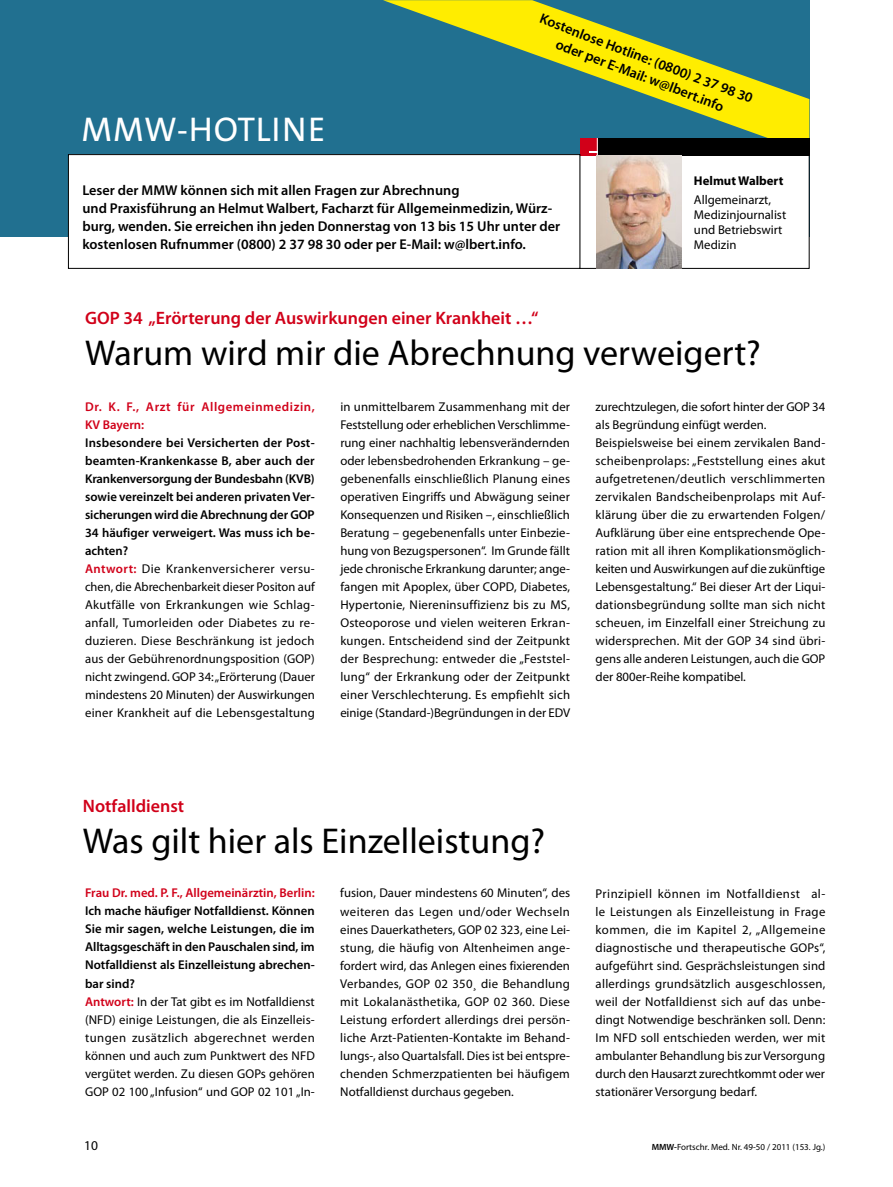
<style>
.page{position:relative;width:893px;height:1187px;background:#fff}
.page>*{position:absolute;margin:0;border:0;box-sizing:border-box;transform-origin:0 0}
.t1{font:36px "Myriad Pro";color:#000}
.t2{font:34.5px "The Sans";letter-spacing:.025em;color:#fff}
.t3{font:600 18px "Myriad Pro";color:#d10019}
.t4{font:600 14.25px/18px "Myriad Pro";color:#000;text-align:center}
.t5{font:13.5px "Myriad Pro";color:#000}
.t6{font:12.75px/18px "Myriad Pro";letter-spacing:.005em;color:#000}
.t7{font:600 12.75px/18px "Myriad Pro";letter-spacing:.045em;color:#d10019}
.t8{font:600 12.75px "Myriad Pro";color:#d10019}
.t9{font:700 12.75px "Myriad Pro";color:#000}
.t10{font:9px "Myriad Pro";color:#000}
.s1{font-weight:600}
.s2{font-weight:600;color:#d10019}
</style>
<div class="page">
<div style="left:0;top:0;width:809px;height:237px;background:#217090"></div>
<svg style="left:383px;top:0;width:426px;height:138px"></svg>
<div style="left:579px;top:155px;width:230px;height:113px;background:#fff"></div>
<div style="left:579px;top:154px;width:230px;height:115px;border:1px solid #000"></div>
<div style="left:597px;top:138px;width:212px;height:17px;background:#000"></div>
<div style="left:580px;top:138px;width:17px;height:17px;background:#d10019"></div>
<hr style="left:597px;top:138px;width:1px;height:130px;background:#fff">
<img style="left:596px;top:155px;width:85px;height:113px">
<div style="left:68px;top:155px;width:512px;height:113px;background:#fff"></div>
<div style="left:68px;top:154px;width:512px;height:115px;border:1px solid #000"></div>
<h2 class="t2" style="left:81px;top:107px;width:245px">MMW-HOTLINE</h2>
<p class="t4" style="left:543px;top:10px;width:228px;rotate:21deg">Kostenlose Hotline: (0800) 2 37 98 30 oder per E-Mail: w@lbert.info</p>
<p class="t4" style="left:82px;top:182px;width:479px;text-align:left">Leser der MMW können sich mit allen Fragen zur Abrechnung<br>und Praxisführung an Helmut Walbert, Facharzt für Allgemeinmedizin, Würz&shy;burg, wenden. Sie erreichen ihn jeden Donnerstag von 13 bis 15 Uhr unter der kostenlosen Rufnummer (0800) 2 37 98 30 oder per E-Mail: w@lbert.info.</p>
<p class="t9" style="left:694px;top:176px;width:91px">Helmut Walbert</p>
<p class="t6" style="left:694px;top:193px;width:94px;line-height:15px">Allgemeinarzt,<br>Medizinjournalist und Betriebswirt<br>Medizin</p>
<h3 class="t3" style="left:85px;top:311px;width:455px">GOP 34 „Erörterung der Auswirkungen einer Krankheit …“</h3>
<h1 class="t1" style="left:85px;top:339px;width:677px">Warum wird mir die Abrechnung verweigert?</h1>
<p class="t7" style="left:85px;top:399px;width:231px">Dr. K. F., Arzt für Allgemeinmedizin,<br>KV Bayern:</p>
<p class="t6" style="left:85px;top:435px;width:231px"><span class="s1">Insbesondere bei Versicherten der Post&shy;beamten-Krankenkasse B, aber auch der Krankenversorgung der Bundesbahn (KVB) sowie vereinzelt bei anderen privaten Ver&shy;sicherungen wird die Abrechnung der GOP 34 häufiger verweigert. Was muss ich be&shy;achten?<br></span><span class="s2">Antwort:</span> Die Krankenversicherer versu&shy;chen, die Abrechenbarkeit dieser Positon auf Akutfälle von Erkrankungen wie Schlag&shy;anfall, Tumorleiden oder Diabetes zu re&shy;duzieren. Diese Beschränkung ist jedoch aus der Gebührenordnungsposition (GOP) nicht zwingend. GOP 34: „Erörterung (Dauer mindestens 20 Minuten) der Auswirkungen einer Krankheit auf die Lebensgestaltung</p>
<p class="t6" style="left:340px;top:399px;width:231px;text-align:justify">in unmittelbarem Zusammenhang mit der Feststellung oder erheblichen Verschlimme&shy;rung einer nachhaltig lebensverändernden oder lebensbedrohenden Erkrankung – ge&shy;gebenenfalls einschließlich Planung eines operativen Eingriffs und Abwägung seiner Konsequenzen und Risiken –, einschließlich Beratung – gegebenenfalls unter Einbezie&shy;hung von Bezugspersonen“. Im Grunde fällt jede chronische Erkrankung darunter; ange&shy;fangen mit Apoplex, über COPD, Diabetes, Hypertonie, Niereninsuffizienz bis zu MS, Osteoporose und vielen weiteren Erkran&shy;kungen. Entscheidend sind der Zeitpunkt der Besprechung: entweder die „Feststel&shy;lung“ der Erkrankung oder der Zeitpunkt einer Verschlechterung. Es empfiehlt sich einige (Standard-)Begründungen in der EDV</p>
<p class="t6" style="left:595px;top:399px;width:231px">zurechtzulegen, die sofort hinter der GOP 34 als Begründung einfügt werden.<br>Beispielsweise bei einem zervikalen Band&shy;scheibenprolaps: „Feststellung eines akut aufgetretenen/deutlich verschlimmerten zervikalen Bandscheibenprolaps mit Auf&shy;klärung über die zu erwartenden Folgen/ Aufklärung über eine entsprechende Ope&shy;ration mit all ihren Komplikationsmöglich&shy;keiten und Auswirkungen auf die zukünftige Lebensgestaltung.“ Bei dieser Art der Liqui&shy;dationsbegründung sollte man sich nicht scheuen, im Einzelfall einer Streichung zu widersprechen. Mit der GOP 34 sind übri&shy;gens alle anderen Leistungen, auch die GOP der 800er-Reihe kompatibel.</p>
<h3 class="t3" style="left:83px;top:798px;width:103px">Notfalldienst</h3>
<h1 class="t1" style="left:83px;top:827px;width:463px">Was gilt hier als Einzelleistung?</h1>
<p class="t8" style="left:85px;top:888px;width:231px">Frau Dr. med. P. F., Allgemeinärztin, Berlin:</p>
<p class="t6" style="left:85px;top:903px;width:231px"><span class="s1">Ich mache häufiger Notfalldienst. Können Sie mir sagen, welche Leistungen, die im Alltagsgeschäft in den Pauschalen sind, im Notfalldienst als Einzelleistung abrechen&shy;bar sind?<br></span><span class="s2">Antwort:</span> In der Tat gibt es im Notfalldienst (NFD) einige Leistungen, die als Einzelleis&shy;tungen zusätzlich abgerechnet werden können und auch zum Punktwert des NFD vergütet werden. Zu diesen GOPs gehören GOP 02 100 „Infusion“ und GOP 02 101 „In-</p>
<p class="t6" style="left:340px;top:885px;width:231px;text-align:justify">fusion, Dauer mindestens 60 Minuten“, des weiteren das Legen und/oder Wechseln eines Dauerkatheters, GOP 02 323, eine Lei&shy;stung, die häufig von Altenheimen ange&shy;fordert wird, das Anlegen eines fixierenden Verbandes, GOP 02 350¸ die Behandlung mit Lokalanästhetika, GOP 02 360. Diese Leistung erfordert allerdings drei persön&shy;liche Arzt-Patienten-Kontakte im Behand&shy;lungs-, also Quartalsfall. Dies ist bei entspre&shy;chenden Schmerzpatienten bei häufigem Notfalldienst durchaus gegeben.</p>
<p class="t6" style="left:595px;top:885px;width:231px;text-align:justify">Prinzipiell können im Notfalldienst al&shy;le Leistungen als Einzelleistung in Frage kommen, die im Kapitel 2, „Allgemeine diagnostische und therapeutische GOPs“, aufgeführt sind. Gesprächsleistungen sind allerdings grundsätzlich ausgeschlossen, weil der Notfalldienst sich auf das unbe&shy;dingt Notwendige beschränken soll. Denn:<br>Im NFD soll entschieden werden, wer mit ambulanter Behandlung bis zur Versorgung durch den Hausarzt zurechtkommt oder wer stationärer Versorgung bedarf.</p>
<p class="t5" style="left:84px;top:1139px;width:15px">10</p>
<p class="t10" style="left:651px;top:1143px;width:175px"><span class="s1">MMW-</span>Fortschr. Med. Nr. 49-50 / 2011 (153. Jg.)</p>
</div>
